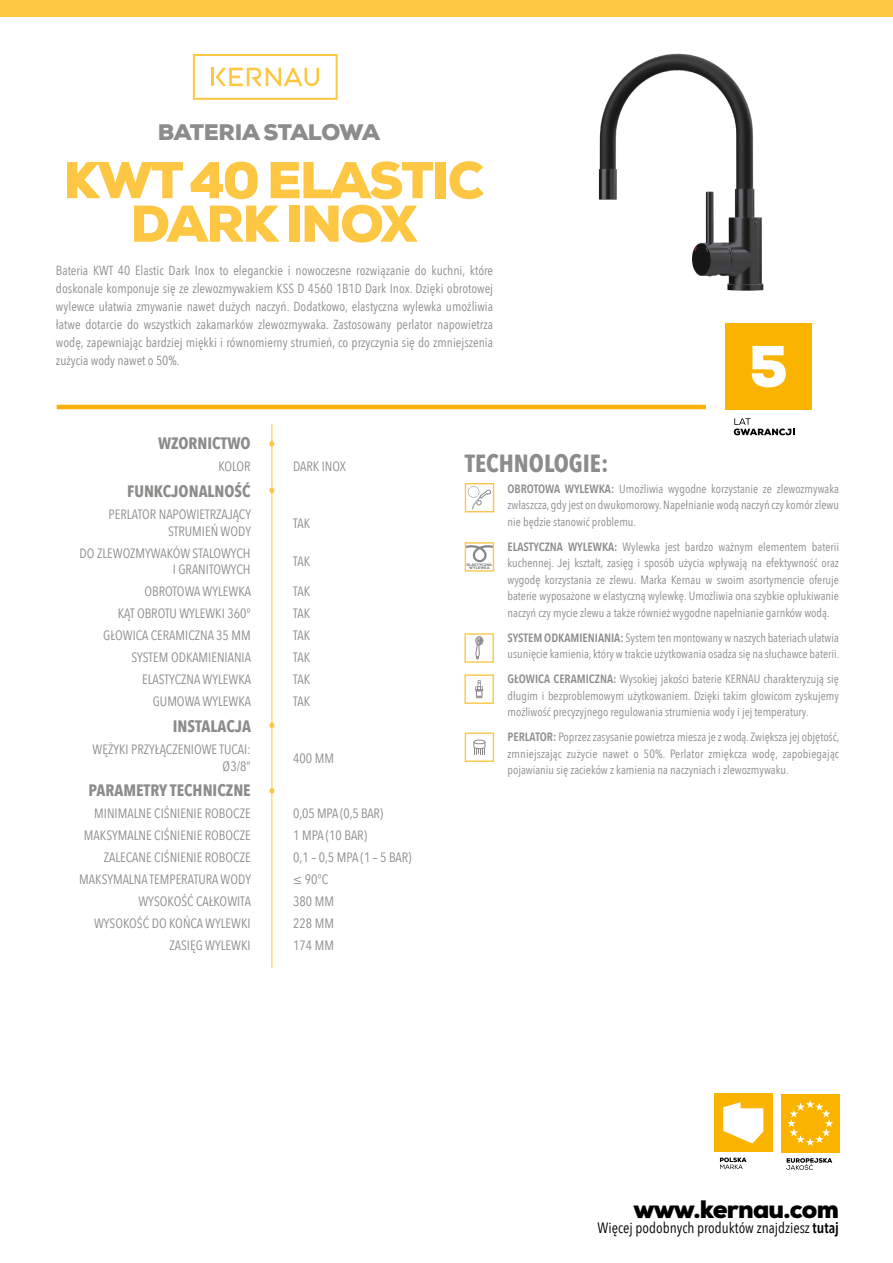
<style>
.page{position:relative;width:893px;height:1263px;background:#fff}
.page>*{position:absolute;margin:0;border:0;box-sizing:border-box;transform-origin:0 0}
.t1{font:900 51.6px/43.5px "Nexa";letter-spacing:-.035em;color:#fdc643;text-align:center}
.t2{font:900 25.2px "Nexa";letter-spacing:-.03em;color:#000}
.t3{font:700 24.75px "Avenir Next Condensed";color:#8c8c8b}
.t4{font:900 22.5px "Nexa";letter-spacing:-.025em;color:#8c8c8b}
.t5{font:700 16.5px "Avenir Next Condensed";color:#8c8c8b}
.t6{font:15px "Avenir Next Condensed";color:#000}
.t7{font:13.5px/16.2px "Avenir Next Condensed";color:#8c8c8b;text-align:right}
.t8{font:13.2px/18px "Avenir Next Condensed";color:#8c8c8b;text-align:justify}
.t9{font:12px/16.5px "Avenir Next Condensed";color:#8c8c8b;text-align:justify}
.t10{font:900 3.6px/2.8px "Nexa";color:#878787;text-align:center}
.s1{font-weight:600}
</style>
<div class="page">
<div style="left:781px;top:1093px;width:59px;height:59px;background:#fab400"></div>
<svg style="left:787px;top:1100px;width:46px;height:46px"></svg>
<svg style="left:786px;top:1158px;width:46px;height:12px"></svg>
<div style="left:714px;top:1093px;width:58px;height:59px;background:#fab400"></div>
<svg style="left:720px;top:1157px;width:27px;height:12px"></svg>
<svg style="left:723px;top:1102px;width:40px;height:41px"></svg>
<div style="left:725px;top:323px;width:87px;height:87px;background:#fab400"></div>
<svg style="left:734px;top:418px;width:60px;height:17px"></svg>
<svg style="left:752px;top:346px;width:34px;height:41px"></svg>
<div style="left:0;top:0;width:893px;height:16px;background:#fdc643"></div>
<hr style="left:272px;top:424px;width:1px;height:544px;background:#fdc643">
<svg style="left:269px;top:722px;width:5px;height:6px"></svg>
<svg style="left:269px;top:487px;width:5px;height:6px"></svg>
<svg style="left:269px;top:788px;width:5px;height:6px"></svg>
<hr style="left:57px;top:405px;width:649px;height:4px;background:#f9b009">
<svg style="left:193px;top:54px;width:145px;height:46px"></svg>
<svg style="left:465px;top:483px;width:29px;height:29px"></svg>
<svg style="left:464px;top:633px;width:30px;height:30px"></svg>
<svg style="left:464px;top:674px;width:30px;height:30px"></svg>
<svg style="left:465px;top:732px;width:29px;height:30px"></svg>
<svg style="left:269px;top:441px;width:5px;height:6px"></svg>
<svg style="left:465px;top:542px;width:29px;height:30px"></svg>
<img style="left:598px;top:53px;width:166px;height:238px">
<h3 class="t4" style="left:158px;top:117px;width:224px">BATERIA STALOWA</h3>
<h1 class="t1" style="left:63px;top:159px;width:422px">KWT 40 ELASTIC<br>DARK INOX</h1>
<p class="t8" style="left:56px;top:261px;width:439px">Bateria KWT 40 Elastic Dark Inox to eleganckie i nowoczesne rozwiązanie do kuchni, które doskonale komponuje się ze zlewozmywakiem KSS D 4560 1B1D Dark Inox. Dzięki obrotowej wylewce ułatwia zmywanie nawet dużych naczyń. Dodatkowo, elastyczna wylewka umożliwia łatwe dotarcie do wszystkich zakamarków zlewozmywaka. Zastosowany perlator napowietrza wodę, zapewniając bardziej miękki i równomierny strumień, co przyczynia się do zmniejszenia zużycia wody nawet o 50%.</p>
<h3 class="t5" style="left:158px;top:433px;width:94px">WZORNICTWO</h3>
<p class="t7" style="left:218px;top:457px;width:34px">KOLOR</p>
<p class="t7" style="left:293px;top:457px;width:54px">DARK INOX</p>
<h3 class="t5" style="left:127px;top:481px;width:125px">FUNKCJONALNOŚĆ</h3>
<p class="t7" style="left:109px;top:506px;width:144px">PERLATOR NAPOWIETRZAJĄCY<br>STRUMIEŃ WODY</p>
<p class="t7" style="left:293px;top:514px;width:19px">TAK</p>
<p class="t7" style="left:80px;top:544px;width:173px">DO ZLEWOZMYWAKÓW STALOWYCH<br>I GRANITOWYCH</p>
<p class="t7" style="left:293px;top:552px;width:19px">TAK</p>
<p class="t7" style="left:145px;top:582px;width:108px">OBROTOWA WYLEWKA</p>
<p class="t7" style="left:293px;top:582px;width:19px">TAK</p>
<p class="t7" style="left:118px;top:604px;width:134px">KĄT OBROTU WYLEWKI 360°</p>
<p class="t7" style="left:293px;top:604px;width:19px">TAK</p>
<p class="t7" style="left:103px;top:626px;width:149px">GŁOWICA CERAMICZNA 35 MM</p>
<p class="t7" style="left:293px;top:626px;width:19px">TAK</p>
<p class="t7" style="left:131px;top:648px;width:121px">SYSTEM ODKAMIENIANIA</p>
<p class="t7" style="left:293px;top:648px;width:19px">TAK</p>
<p class="t7" style="left:142px;top:670px;width:110px">ELASTYCZNA WYLEWKA</p>
<p class="t7" style="left:293px;top:670px;width:19px">TAK</p>
<p class="t7" style="left:153px;top:692px;width:100px">GUMOWA WYLEWKA</p>
<p class="t7" style="left:293px;top:692px;width:19px">TAK</p>
<h3 class="t5" style="left:173px;top:716px;width:80px">INSTALACJA</h3>
<p class="t7" style="left:93px;top:741px;width:160px">WĘŻYKI PRZYŁĄCZENIOWE TUCAI:<br>Ø3/8”</p>
<p class="t7" style="left:293px;top:749px;width:42px">400 MM</p>
<h3 class="t5" style="left:89px;top:780px;width:164px">PARAMETRY TECHNICZNE</h3>
<p class="t7" style="left:94px;top:804px;width:158px">MINIMALNE CIŚNIENIE ROBOCZE</p>
<p class="t7" style="left:293px;top:804px;width:92px">0,05 MPA (0,5 BAR)</p>
<p class="t7" style="left:84px;top:826px;width:168px">MAKSYMALNE CIŚNIENIE ROBOCZE</p>
<p class="t7" style="left:293px;top:826px;width:75px">1 MPA (10 BAR)</p>
<p class="t7" style="left:104px;top:848px;width:148px">ZALECANE CIŚNIENIE ROBOCZE</p>
<p class="t7" style="left:293px;top:848px;width:120px">0,1 – 0,5 MPA (1 – 5 BAR)</p>
<p class="t7" style="left:79px;top:870px;width:173px">MAKSYMALNA TEMPERATURA WODY</p>
<p class="t7" style="left:293px;top:870px;width:36px">≤ 90°C</p>
<p class="t7" style="left:138px;top:892px;width:114px">WYSOKOŚĆ CAŁKOWITA</p>
<p class="t7" style="left:293px;top:892px;width:42px">380 MM</p>
<p class="t7" style="left:94px;top:914px;width:158px">WYSOKOŚĆ DO KOŃCA WYLEWKI</p>
<p class="t7" style="left:293px;top:914px;width:42px">228 MM</p>
<p class="t7" style="left:169px;top:936px;width:83px">ZASIĘG WYLEWKI</p>
<p class="t7" style="left:293px;top:936px;width:42px">174 MM</p>
<h3 class="t3" style="left:465px;top:448px;width:145px">TECHNOLOGIE:</h3>
<p class="t10" style="left:467px;top:563px;width:27px">ELASTYCZNA<br>WYLEWKA</p>
<p class="t9" style="left:507px;top:480px;width:333px"><span class="s1">OBROTOWA WYLEWKA:</span> Umożliwia wygodne korzystanie ze zlewozmywaka zwłaszcza, gdy jest on dwukomorowy. Napełnianie wodą naczyń czy komór zlewu nie będzie stanowić problemu.</p>
<p class="t9" style="left:507px;top:538px;width:333px"><span class="s1">ELASTYCZNA WYLEWKA:</span> Wylewka jest bardzo ważnym elementem baterii kuchennej. Jej kształt, zasięg i sposób użycia wpływają na efektywność oraz wygodę korzystania ze zlewu. Marka Kernau w swoim asortymencie oferuje baterie wyposażone w elastyczną wylewkę. Umożliwia ona szybkie opłukiwanie naczyń czy mycie zlewu a także również wygodne napełnianie garnków wodą.</p>
<p class="t9" style="left:507px;top:629px;width:333px"><span class="s1">SYSTEM ODKAMIENIANIA:</span> System ten montowany w naszych bateriach ułatwia usunięcie kamienia, który w trakcie użytkowania osadza się na słuchawce baterii.</p>
<p class="t9" style="left:507px;top:670px;width:333px"><span class="s1">GŁOWICA CERAMICZNA:</span> Wysokiej jakości baterie KERNAU charakteryzują się długim i bezproblemowym użytkowaniem. Dzięki takim głowicom zyskujemy możliwość precyzyjnego regulowania strumienia wody i jej temperatury.</p>
<p class="t9" style="left:507px;top:728px;width:333px"><span class="s1">PERLATOR:</span> Poprzez zasysanie powietrza miesza je z wodą. Zwiększa jej objętość, zmniejszając zużycie nawet o 50%. Perlator zmiękcza wodę, zapobiegając pojawianiu się zacieków z kamienia na naczyniach i zlewozmywaku.</p>
<h2 class="t2" style="left:633px;top:1193px;width:207px">www.kernau.com</h2>
<p class="t6" style="left:598px;top:1215px;width:243px">Więcej podobnych produktów znajdziesz <span class="s1">tutaj</span></p>
</div>
